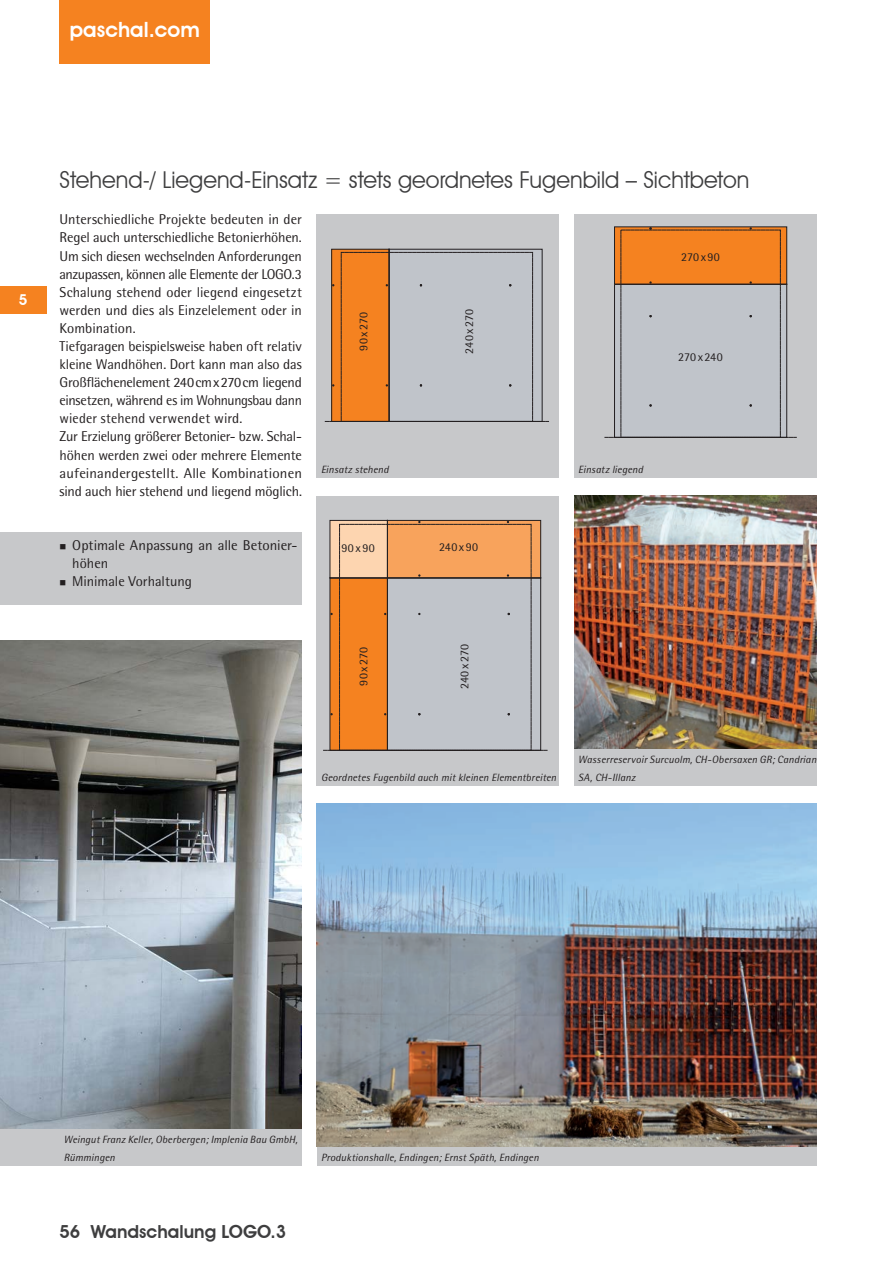
<style>
.page{position:relative;width:893px;height:1263px;background:#fff}
.page>*{position:absolute;margin:0;border:0;box-sizing:border-box;transform-origin:0 0}
.t1{font:23.25px "Avant Garde IT Cby BT";color:#3e3e3f}
.t2{font:600 21px "Avant Garde IT Cby BT";color:#fff}
.t3{font:600 18px "Avant Garde IT Cby BT";color:#3e3e3f}
.t4{font:600 15px "Avant Garde IT Cby BT";color:#fff}
.Fließtext{font:14.25px/18.1px "Rotis Semi Sans";letter-spacing:-.005em;color:#231f20;text-align:justify}
.Fließ_eingerückt{font:14.25px/18.1px "Rotis Semi Sans";color:#231f20}
.Bemaßungszahl{font:12px "Rotis Semi Sans";letter-spacing:.03em;color:#231f20}
.Bildunterschriften{font:italic 10.5px/18.1px "Rotis Semi Sans";letter-spacing:.01em;color:#231f20}
</style>
<div class="page">
<div style="left:60px;top:0;width:150px;height:64px;background:#f58220"></div>
<div style="left:317px;top:496px;width:242px;height:289px;background:#c7c8ca"></div>
<div style="left:317px;top:215px;width:242px;height:263px;background:#c7c8ca"></div>
<div style="left:389px;top:249px;width:153px;height:172px;background:#c0c4ca"></div>
<div style="left:389px;top:249px;width:153px;height:173px;border:1px solid #231f20"></div>
<div style="left:332px;top:249px;width:57px;height:172px;background:#f58220"></div>
<div style="left:331px;top:249px;width:58px;height:173px;border:1px solid #231f20"></div>
<div style="left:341px;top:252px;width:192px;height:170px;border:1px dashed #231f20"></div>
<svg style="left:325px;top:421px;width:223px;height:1px"></svg>
<hr style="left:388px;top:249px;width:2px;height:172px;background:#231f20">
<img style="left:317px;top:803px;width:499px;height:344px">
<img style="left:574px;top:496px;width:242px;height:253px">
<div style="left:574px;top:215px;width:242px;height:263px;background:#c7c8ca"></div>
<div style="left:614px;top:284px;width:173px;height:153px;background:#c0c4ca"></div>
<div style="left:614px;top:284px;width:173px;height:153px;border:1px solid #231f20"></div>
<div style="left:614px;top:227px;width:173px;height:57px;background:#f58220"></div>
<svg style="left:605px;top:437px;width:191px;height:1px"></svg>
<hr style="left:615px;top:284px;width:172px;height:1px;background:#231f20">
<div style="left:317px;top:1147px;width:499px;height:18px;background:#c7c8ca"></div>
<div style="left:574px;top:749px;width:242px;height:36px;background:#c7c8ca"></div>
<img style="left:0;top:640px;width:302px;height:489px">
<div style="left:387px;top:578px;width:154px;height:172px;background:#c0c4ca"></div>
<div style="left:387px;top:578px;width:154px;height:172px;border:1px solid #231f20"></div>
<div style="left:330px;top:578px;width:57px;height:172px;background:#f58220"></div>
<svg style="left:324px;top:750px;width:223px;height:1px"></svg>
<div style="left:387px;top:520px;width:154px;height:58px;background:#f8a35c"></div>
<div style="left:387px;top:520px;width:154px;height:58px;border:1px solid #231f20"></div>
<div style="left:330px;top:520px;width:57px;height:58px;background:#fdd5b0"></div>
<div style="left:330px;top:520px;width:58px;height:58px;border:1px solid #231f20"></div>
<div style="left:339px;top:524px;width:192px;height:226px;border:1px dashed #231f20"></div>
<hr style="left:330px;top:577px;width:211px;height:1px;background:#231f20">
<hr style="left:387px;top:520px;width:1px;height:230px;background:#231f20">
<div style="left:0;top:1129px;width:302px;height:36px;background:#c7c8ca"></div>
<div style="left:0;top:532px;width:302px;height:72px;background:#c7c8ca"></div>
<div style="left:0;top:286px;width:47px;height:27px;background:#f58220"></div>
<h2 class="t2" style="left:70px;top:17px;width:132px">paschal.com</h2>
<p class="t4" style="left:19px;top:291px;width:10px">5</p>
<p class="t1" style="left:60px;top:166px;width:691px">Stehend-/ Liegend-Einsatz = stets geordnetes Fugenbild – Sichtbeton</p>
<p class="Fließtext" style="left:60px;top:210px;width:244px">Unterschiedliche Projekte bedeuten in der Regel auch unterschiedliche Betonierhöhen.<br>Um sich diesen wechselnden Anforderungen anzupassen, können alle Elemente der LOGO.3<br>Schalung stehend oder liegend eingesetzt werden und dies als Einzelelement oder in Kombination.</p>
<p class="Fließtext" style="left:60px;top:337px;width:244px">Tiefgaragen beispielsweise haben oft relativ kleine Wandhöhen. Dort kann man also das Großflächenelement 240cmx270cm liegend einsetzen, während es im Wohnungsbau dann wieder stehend verwendet wird.</p>
<p class="Fließtext" style="left:60px;top:427px;width:244px">Zur Erzielung größerer Betonier- bzw. Schal&shy;höhen werden zwei oder mehrere Elemente aufeinandergestellt. Alle Kombinationen sind auch hier stehend und liegend möglich.</p>
<p class="Bemaßungszahl" style="left:681px;top:249px;width:40px">270x90</p>
<p class="Bemaßungszahl" style="left:356px;top:351px;width:40px;rotate:-90deg">90x270</p>
<p class="Bemaßungszahl" style="left:462px;top:353px;width:46px;rotate:-90deg">240x270</p>
<p class="Bemaßungszahl" style="left:678px;top:350px;width:46px">270x240</p>
<p class="Bildunterschriften" style="left:321px;top:460px;width:69px">Einsatz stehend</p>
<p class="Bildunterschriften" style="left:578px;top:460px;width:66px">Einsatz liegend</p>
<p class="Fließ_eingerückt" style="left:72px;top:536px;width:225px;text-indent:-13px">■ Optimale Anpassung an alle Betonier&shy;höhen</p>
<p class="Fließ_eingerückt" style="left:60px;top:572px;width:134px">■ Minimale Vorhaltung</p>
<p class="Bemaßungszahl" style="left:342px;top:540px;width:35px">90x90</p>
<p class="Bemaßungszahl" style="left:439px;top:540px;width:40px">240x90</p>
<p class="Bemaßungszahl" style="left:356px;top:686px;width:40px;rotate:-90deg">90x270</p>
<p class="Bemaßungszahl" style="left:457px;top:689px;width:46px;rotate:-90deg">240x270</p>
<p class="Bildunterschriften" style="left:321px;top:768px;width:237px">Geordnetes Fugenbild auch mit kleinen Elementbreiten</p>
<p class="Bildunterschriften" style="left:578px;top:750px;width:240px">Wasserreservoir Surcuolm, CH-Obersaxen GR; Candrian<br>SA, CH-Illanz</p>
<p class="Bildunterschriften" style="left:64px;top:1130px;width:235px">Weingut Franz Keller, Oberbergen; Implenia Bau GmbH,<br>Rümmingen</p>
<p class="Bildunterschriften" style="left:321px;top:1148px;width:219px">Produktionshalle, Endingen; Ernst Späth, Endingen</p>
<p class="t3" style="left:60px;top:1220px;width:228px">56 Wandschalung LOGO.3</p>
</div>
